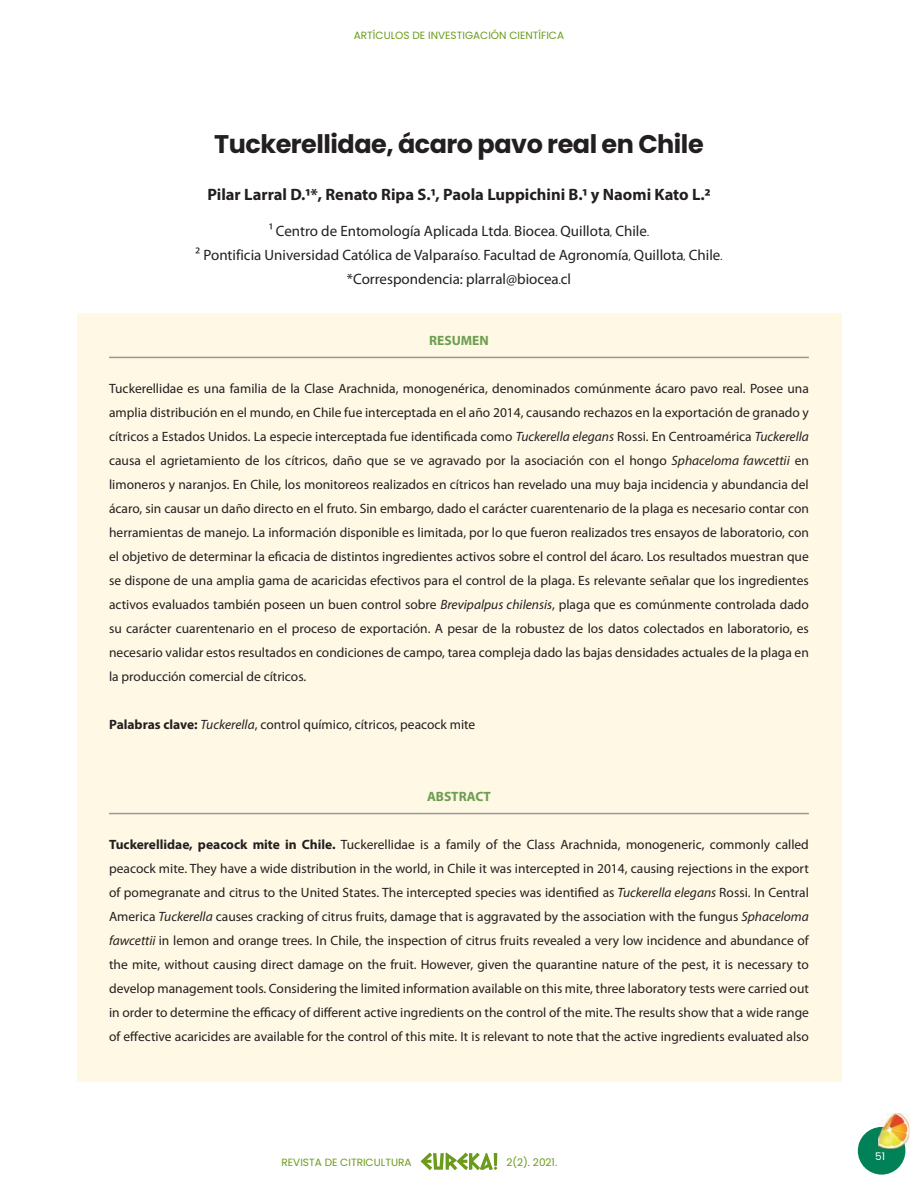
<style>
.page{position:relative;width:918px;height:1188px;background:#fff}
.page>*{position:absolute;margin:0;border:0;box-sizing:border-box;transform-origin:0 0}
.t1{font:700 25.5px "Poppins";letter-spacing:-.02em;color:#231f20}
.t2{font:700 16.5px "Myriad Pro";color:#231f20}
.t3{font:15px "Myriad Pro";color:#231f20}
.t4{font:13.5px/24px "Myriad Pro";color:#231f20;text-align:justify}
.t5{font:700 13.5px "Myriad Pro";color:#6d9e51}
.t6{font:10.5px "Poppins";color:#6c9b1b}
.t7{font:10.5px "Poppins";color:#fff}
.s1{font-style:italic}
.s2{font-weight:700}
</style>
<div class="page">
<svg style="left:421px;top:1153px;width:76px;height:17px"></svg>
<div style="left:858px;top:1127px;width:47px;height:48px;background:#008157;border-radius:50%"></div>
<img style="left:883px;top:1113px;width:26px;height:36px">
<img style="left:878px;top:1127px;width:27px;height:22px">
<div style="left:77px;top:313px;width:764px;height:769px;background:#fef8e4"></div>
<hr style="left:109px;top:357px;width:700px;height:1px;background:#9a9896">
<hr style="left:109px;top:813px;width:700px;height:1px;background:#9a9896">
<p class="t6" style="left:354px;top:29px;width:212px">ARTÍCULOS DE INVESTIGACIÓN CIENTÍFICA</p>
<p class="t1" style="left:214px;top:129px;width:491px">Tuckerellidae, ácaro pavo real en Chile</p>
<p class="t2" style="left:207px;top:183px;width:505px">Pilar Larral D.1*, Renato Ripa S.1, Paola Luppichini B.1 y Naomi Kato L.2</p>
<p class="t3" style="left:269px;top:222px;width:381px">1 Centro de Entomología Aplicada Ltda. Biocea. Quillota, Chile.</p>
<p class="t3" style="left:196px;top:246px;width:528px">2 Pontificia Universidad Católica de Valparaíso. Facultad de Agronomía, Quillota, Chile.</p>
<p class="t3" style="left:347px;top:270px;width:226px">*Correspondencia: plarral@biocea.cl</p>
<p class="t5" style="left:429px;top:331px;width:61px">RESUMEN</p>
<p class="t4" style="left:109px;top:376px;width:701px">Tuckerellidae es una familia de la Clase Arachnida, monogenérica, denominados comúnmente ácaro pavo real. Posee una amplia distribución en el mundo, en Chile fue interceptada en el año 2014, causando rechazos en la exportación de granado y cítricos a Estados Unidos. La especie interceptada fue identificada como <span class="s1">Tuckerella elegans</span> Rossi. En Centroamérica <span class="s1">Tuckerella </span>causa el agrietamiento de los cítricos, daño que se ve agravado por la asociación con el hongo <span class="s1">Sphaceloma fawcettii</span> en limoneros y naranjos. En Chile, los monitoreos realizados en cítricos han revelado una muy baja incidencia y abundancia del ácaro, sin causar un daño directo en el fruto. Sin embargo, dado el carácter cuarentenario de la plaga es necesario contar con herramientas de manejo. La información disponible es limitada, por lo que fueron realizados tres ensayos de laboratorio, con el objetivo de determinar la eficacia de distintos ingredientes activos sobre el control del ácaro. Los resultados muestran que se dispone de una amplia gama de acaricidas efectivos para el control de la plaga. Es relevante señalar que los ingredientes activos evaluados también poseen un buen control sobre <span class="s1">Brevipalpus chilensis</span>, plaga que es comúnmente controlada dado su carácter cuarentenario en el proceso de exportación. A pesar de la robustez de los datos colectados en laboratorio, es necesario validar estos resultados en condiciones de campo, tarea compleja dado las bajas densidades actuales de la plaga en la producción comercial de cítricos.</p>
<p class="t4" style="left:109px;top:712px;width:368px"><span class="s2">Palabras clave:</span> <span class="s1">Tuckerella</span>, control químico, cítricos, peacock mite</p>
<p class="t5" style="left:427px;top:787px;width:65px">ABSTRACT</p>
<p class="t4" style="left:109px;top:832px;width:701px"><span class="s2">Tuckerellidae, peacock mite in Chile.</span> Tuckerellidae is a family of the Class Arachnida, monogeneric, commonly called peacock mite. They have a wide distribution in the world, in Chile it was intercepted in 2014, causing rejections in the export of pomegranate and citrus to the United States. The intercepted species was identified as <span class="s1">Tuckerella elegans</span> Rossi. In Central America <span class="s1">Tuckerella</span> causes cracking of citrus fruits, damage that is aggravated by the association with the fungus <span class="s1">Sphaceloma fawcettii</span> in lemon and orange trees. In Chile, the inspection of citrus fruits revealed a very low incidence and abundance of the mite, without causing direct damage on the fruit. However, given the quarantine nature of the pest, it is necessary to develop management tools. Considering the limited information available on this mite, three laboratory tests were carried out in order to determine the efficacy of different active ingredients on the control of the mite. The results show that a wide range of effective acaricides are available for the control of this mite. It is relevant to note that the active ingredients evaluated also</p>
<p class="t6" style="left:282px;top:1157px;width:132px">REVISTA DE CITRICULTURA</p>
<p class="t6" style="left:506px;top:1157px;width:52px">2(2). 2021.</p>
<p class="t7" style="left:875px;top:1150px;width:11px">51</p>
</div>
